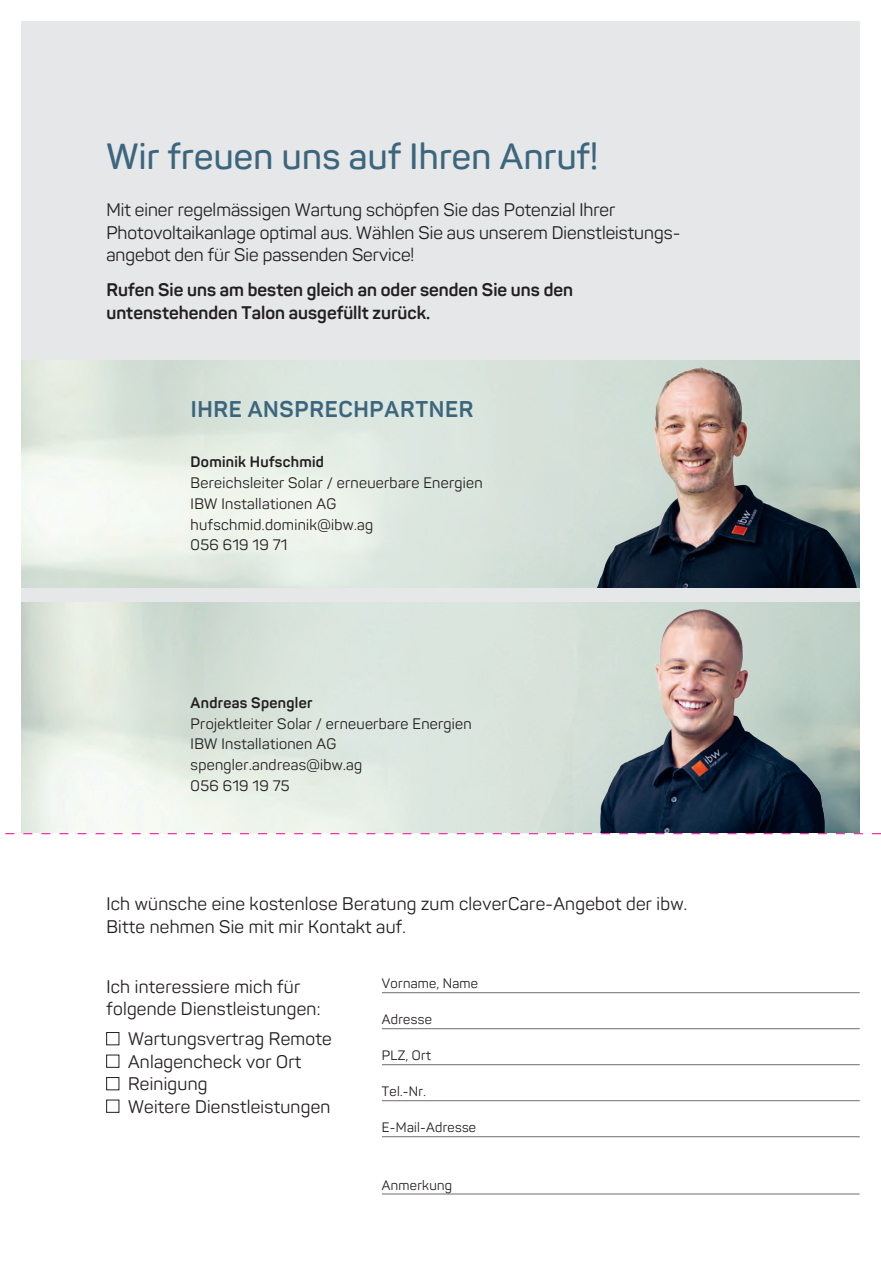
<style>
.page{position:relative;width:881px;height:1263px;background:#fff}
.page>*{position:absolute;margin:0;border:0;box-sizing:border-box;transform-origin:0 0}
.t1{font:600 36px "Panton";letter-spacing:.01em;color:#3c667d}
.t2{font:700 22.5px "Panton";letter-spacing:.03em;color:#3c667d}
.t3{font:18px/22.5px "Panton";letter-spacing:.015em;color:#231f20}
.t4{font:700 18px/22.5px "Panton";color:#231f20}
.t5{font:15px/20.7px "Panton";letter-spacing:.02em;color:#231f20}
.t6{font:700 15px "Panton";letter-spacing:.02em;color:#231f20}
.t7{font:13.5px "Panton";letter-spacing:.02em;color:#231f20}
</style>
<div class="page">
<div style="left:21px;top:21px;width:838px;height:796px;background:#e6e7e9"></div>
<div style="left:106px;top:1032px;width:13px;height:13px;border:1px solid #231f20"></div>
<div style="left:106px;top:1055px;width:13px;height:12px;border:1px solid #231f20"></div>
<div style="left:106px;top:1077px;width:13px;height:13px;border:1px solid #231f20"></div>
<div style="left:106px;top:1100px;width:13px;height:12px;border:1px solid #231f20"></div>
<hr style="left:382px;top:992px;width:477px;height:1px;background:#6c6d70">
<hr style="left:382px;top:1028px;width:477px;height:1px;background:#6c6d70">
<hr style="left:382px;top:1064px;width:477px;height:1px;background:#6c6d70">
<hr style="left:382px;top:1100px;width:477px;height:1px;background:#6c6d70">
<hr style="left:382px;top:1136px;width:477px;height:1px;background:#6c6d70">
<hr style="left:382px;top:1194px;width:477px;height:1px;background:#6c6d70">
<img style="left:21px;top:602px;width:508px;height:231px">
<img style="left:846px;top:602px;width:13px;height:231px">
<img style="left:21px;top:360px;width:521px;height:228px">
<img style="left:529px;top:602px;width:317px;height:231px">
<img style="left:542px;top:360px;width:317px;height:228px">
<svg style="left:5px;top:833px;width:875px;height:1px"></svg>
<h1 class="t1" style="left:106px;top:134px;width:493px">Wir freuen uns auf Ihren Anruf!</h1>
<p class="t3" style="left:106px;top:198px;width:575px">Mit einer regelmässigen Wartung schöpfen Sie das Potenzial Ihrer<br>Photovoltaikanlage optimal aus. Wählen Sie aus unserem Dienstleistungs&shy;angebot den für Sie passenden Service!</p>
<p class="t4" style="left:106px;top:279px;width:468px">Rufen Sie uns am besten gleich an oder senden Sie uns den untenstehenden Talon ausgefüllt zurück.</p>
<p class="t2" style="left:191px;top:395px;width:284px">IHRE ANSPRECHPARTNER</p>
<p class="t6" style="left:190px;top:453px;width:135px">Dominik Hufschmid</p>
<p class="t5" style="left:190px;top:472px;width:293px">Bereichsleiter Solar / erneuerbare Energien<br>IBW Installationen AG hufschmid.dominik@ibw.ag<br>056 619 19 71</p>
<p class="t6" style="left:190px;top:693px;width:123px">Andreas Spengler</p>
<p class="t5" style="left:190px;top:713px;width:282px">Projektleiter Solar / erneuerbare Energien<br>IBW Installationen AG spengler.andreas@ibw.ag<br>056 619 19 75</p>
<p class="t3" style="left:106px;top:893px;width:582px">Ich wünsche eine kostenlose Beratung zum cleverCare-Angebot der ibw.<br>Bitte nehmen Sie mit mir Kontakt auf.</p>
<p class="t3" style="left:106px;top:975px;width:215px">Ich interessiere mich für folgende Dienstleistungen:</p>
<p class="t3" style="left:128px;top:1027px;width:205px">Wartungsvertrag Remote<br>Anlagencheck vor Ort<br>Reinigung<br>Weitere Dienstleistungen</p>
<p class="t7" style="left:382px;top:975px;width:97px">Vorname, Name</p>
<p class="t7" style="left:382px;top:1011px;width:51px">Adresse</p>
<p class="t7" style="left:382px;top:1047px;width:50px">PLZ, Ort</p>
<p class="t7" style="left:382px;top:1083px;width:45px">Tel.-Nr.</p>
<p class="t7" style="left:382px;top:1119px;width:96px">E-Mail-Adresse</p>
<p class="t7" style="left:382px;top:1176px;width:71px">Anmerkung</p>
</div>
